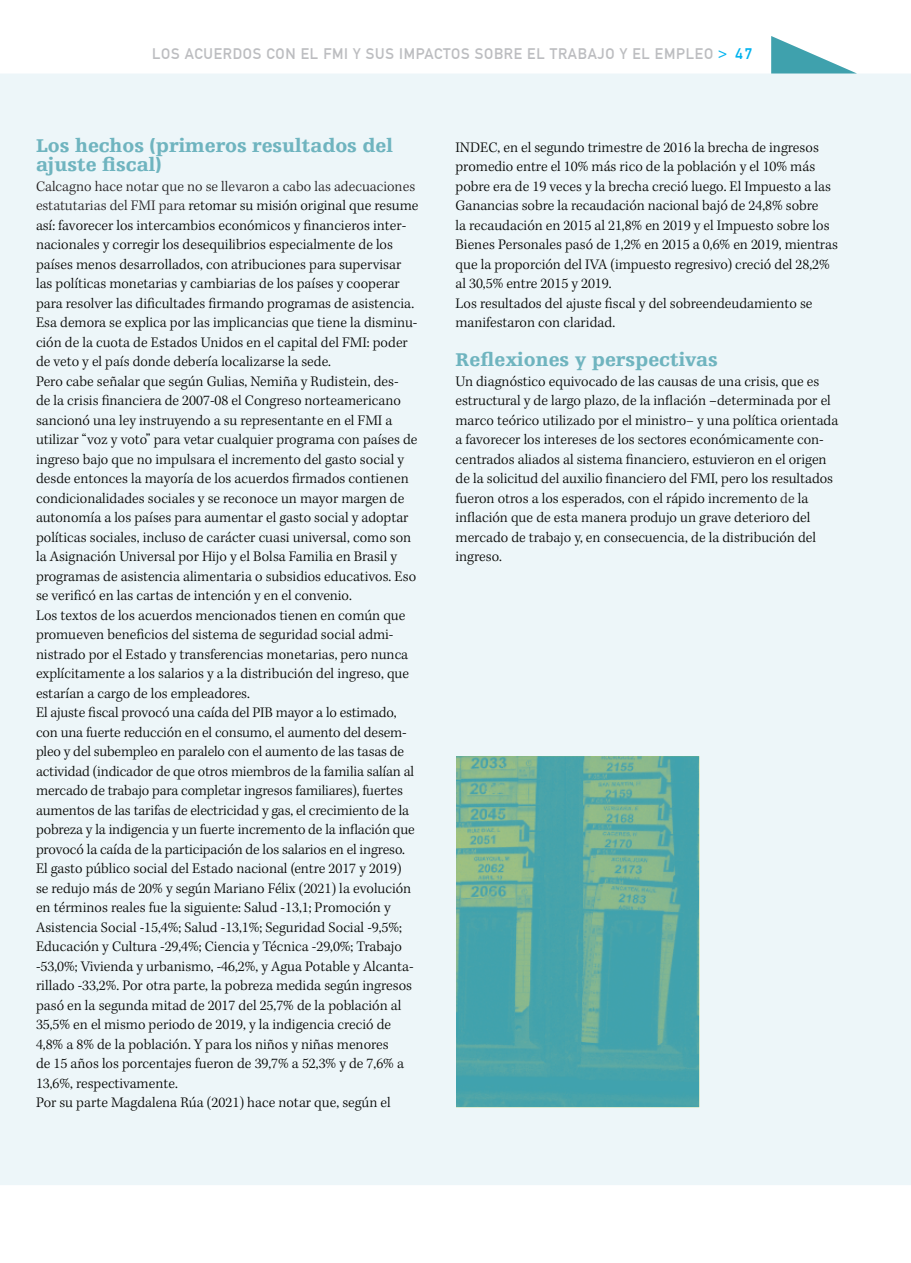
<style>
.page{position:relative;width:911px;height:1263px;background:#fff}
.page>*{position:absolute;margin:0;border:0;box-sizing:border-box;transform-origin:0 0}
.t1{font:900 19.5px/19.5px "Egyptienne F";color:#6fb4bf}
.t2{font:300 15px/19.5px "Kepler Std";color:#040503}
.t3{font:15px "DIN1451 Mittelschrift";letter-spacing:.05em;color:#bcbdc0}
.s1{color:#00b3ef}
.s2{color:#231f20}
</style>
<div class="page">
<div style="left:0;top:74px;width:911px;height:1111px;background:#edf6f9"></div>
<svg style="left:771px;top:36px;width:86px;height:38px"></svg>
<img style="left:455px;top:756px;width:244px;height:351px">
<div style="left:0;top:756px;width:455px;height:370px;background:#edf6f9"></div>
<p class="t3" style="left:152px;top:45px;width:601px">LOS ACUERDOS CON EL FMI Y SUS IMPACTOS SOBRE EL TRABAJO Y EL EMPLEO <span class="s1">&gt; 47</span></p>
<h1 class="t1" style="left:36px;top:136px;width:358px">Los hechos (primeros resultados del ajuste fiscal)</h1>
<p class="t2" style="left:36px;top:177px;width:384px"><span class="s2">Calcagno hace notar que no se llevaron a cabo las adecuaciones estatutarias del FMI para</span> retomar su misión original que resume así: favorecer los intercambios económicos y financieros inter&shy;nacionales y corregir los desequilibrios especialmente de los países menos desarrollados, con atribuciones para supervisar las políticas monetarias y cambiarias de los países y cooperar para resolver las dificultades firmando programas de asistencia.<br>Esa demora se explica por las implicancias que tiene la disminu&shy;ción de la cuota de Estados Unidos en el capital del FMI: poder de veto y el país donde debería localizarse la sede.<br>Pero cabe señalar que según Gulias, Nemiña y Rudistein, des-<br>de la crisis financiera de 2007-08 el Congreso norteamericano sancionó una ley instruyendo a su representante en el FMI a utilizar “voz y voto” para vetar cualquier programa con países de ingreso bajo que no impulsara el incremento del gasto social y desde entonces la mayoría de los acuerdos firmados contienen condicionalidades sociales y se reconoce un mayor margen de autonomía a los países para aumentar el gasto social y adoptar políticas sociales, incluso de carácter cuasi universal, como son la Asignación Universal por Hijo y el Bolsa Familia en Brasil y programas de asistencia alimentaria o subsidios educativos. Eso se verificó en las cartas de intención y en el convenio.<br>Los textos de los acuerdos mencionados tienen en común que promueven beneficios del sistema de seguridad social admi&shy;nistrado por el Estado y transferencias monetarias, pero nunca explícitamente a los salarios y a la distribución del ingreso, que estarían a cargo de los empleadores.<br>El ajuste fiscal provocó una caída del PIB mayor a lo estimado, con una fuerte reducción en el consumo, el aumento del desem&shy;pleo y del subempleo en paralelo con el aumento de las tasas de actividad (indicador de que otros miembros de la familia salían al mercado de trabajo para completar ingresos familiares), fuertes aumentos de las tarifas de electricidad y gas, el crecimiento de la pobreza y la indigencia y un fuerte incremento de la inflación que provocó la caída de la participación de los salarios en el ingreso.<br>El gasto público social del Estado nacional (entre 2017 y 2019)<br>se redujo más de 20% y según Mariano Félix (2021) la evolución en términos reales fue la siguiente: Salud -13,1; Promoción y Asistencia Social -15,4%; Salud -13,1%; Seguridad Social -9,5%; Educación y Cultura -29,4%; Ciencia y Técnica -29,0%; Trabajo -53,0%; Vivienda y urbanismo, -46,2%, y Agua Potable y Alcanta&shy;rillado -33,2%. Por otra parte, la pobreza medida según ingresos pasó en la segunda mitad de 2017 del 25,7% de la población al 35,5% en el mismo periodo de 2019, y la indigencia creció de 4,8% a 8% de la población. Y para los niños y niñas menores<br>de 15 años los porcentajes fueron de 39,7% a 52,3% y de 7,6% a 13,6%, respectivamente.<br>Por su parte Magdalena Rúa (2021) hace notar que, según el</p>
<p class="t2" style="left:455px;top:138px;width:384px">INDEC, en el segundo trimestre de 2016 la brecha de ingresos promedio entre el 10% más rico de la población y el 10% más pobre era de 19 veces y la brecha creció luego. El Impuesto a las Ganancias sobre la recaudación nacional bajó de 24,8% sobre<br>la recaudación en 2015 al 21,8% en 2019 y el Impuesto sobre los Bienes Personales pasó de 1,2% en 2015 a 0,6% en 2019, mientras que la proporción del IVA (impuesto regresivo) creció del 28,2% al 30,5% entre 2015 y 2019.<br>Los resultados del ajuste fiscal y del sobreendeudamiento se manifestaron con claridad.</p>
<h1 class="t1" style="left:455px;top:350px;width:264px">Reflexiones y perspectivas</h1>
<p class="t2" style="left:455px;top:372px;width:384px">Un diagnóstico equivocado de las causas de una crisis, que es estructural y de largo plazo, de la inflación –determinada por el marco teórico utilizado por el ministro<span class="s2">–</span> y una política orientada a favorecer los intereses de los sectores económicamente con&shy;centrados aliados al sistema financiero, estuvieron en el origen de la solicitud del auxilio financiero del FMI, pero los resultados fueron otros a los esperados, con el rápido incremento <span class="s2">de</span> la inflación que de esta manera produjo un grave deterioro del mercado de trabajo y, en consecuencia, de la distribución del ingreso.</p>
</div>
